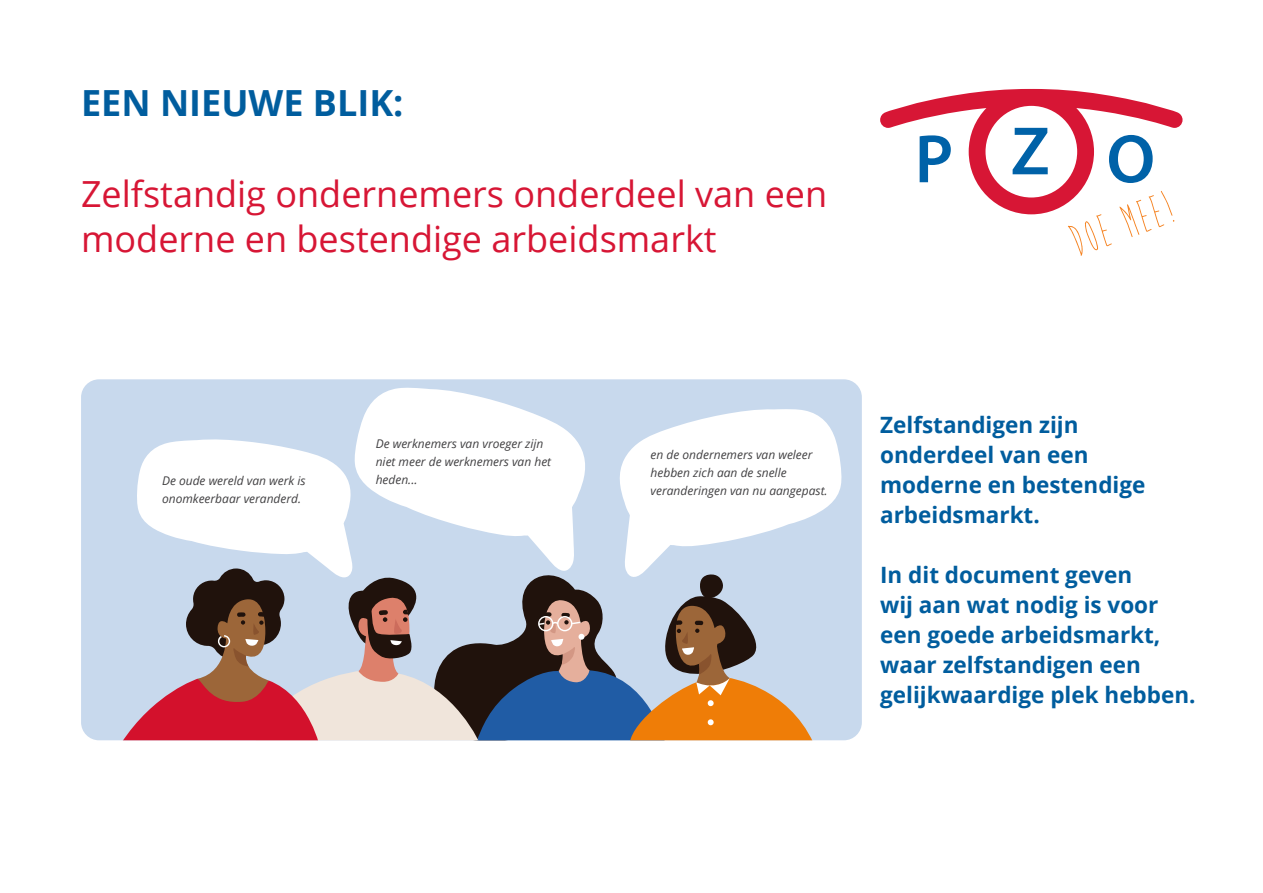
<style>
.page{position:relative;width:1263px;height:893px;background:#fff}
.page>*{position:absolute;margin:0;border:0;box-sizing:border-box;transform-origin:0 0}
.t1{font:48px "Brain Flower";color:#f58220}
.t2{font:36px/45px "Open Sans";color:#d71635}
.t3{font:700 36px "Open Sans";color:#005d9e}
.t4{font:700 22.5px/30px "Open Sans";color:#005d9e}
.t5{font:italic 12px/18px "Open Sans";color:#414042}
</style>
<div class="page">
<div style="left:81px;top:379px;width:781px;height:361px;background:#c8d9ed"></div>
<svg style="left:121px;top:387px;width:721px;height:353px"></svg>
<svg style="left:880px;top:89px;width:302px;height:125px"></svg>
<h2 class="t3" style="left:81px;top:78px;width:324px">EEN NIEUWE BLIK:</h2>
<h2 class="t2" style="left:81px;top:170px;width:748px">Zelfstandig ondernemers onderdeel van een moderne en bestendige arbeidsmarkt</h2>
<h1 class="t1" style="left:1062px;top:220px;width:110px;rotate:-20deg">doe mee!</h1>
<p class="t5" style="left:162px;top:472px;width:145px">De oude wereld van werk is onomkeerbaar veranderd.</p>
<p class="t5" style="left:376px;top:434px;width:177px">De werknemers van vroeger zijn niet meer de werknemers van het heden...</p>
<p class="t5" style="left:651px;top:445px;width:178px">en de ondernemers van weleer hebben zich aan de snelle veranderingen van nu aangepast.</p>
<h3 class="t4" style="left:880px;top:410px;width:267px">Zelfstandigen zijn onderdeel van een moderne en bestendige arbeidsmarkt.</h3>
<h3 class="t4" style="left:880px;top:560px;width:317px">In dit document geven<br>wij aan wat nodig is voor een goede arbeidsmarkt, waar zelfstandigen een gelijkwaardige plek hebben.</h3>
</div>
